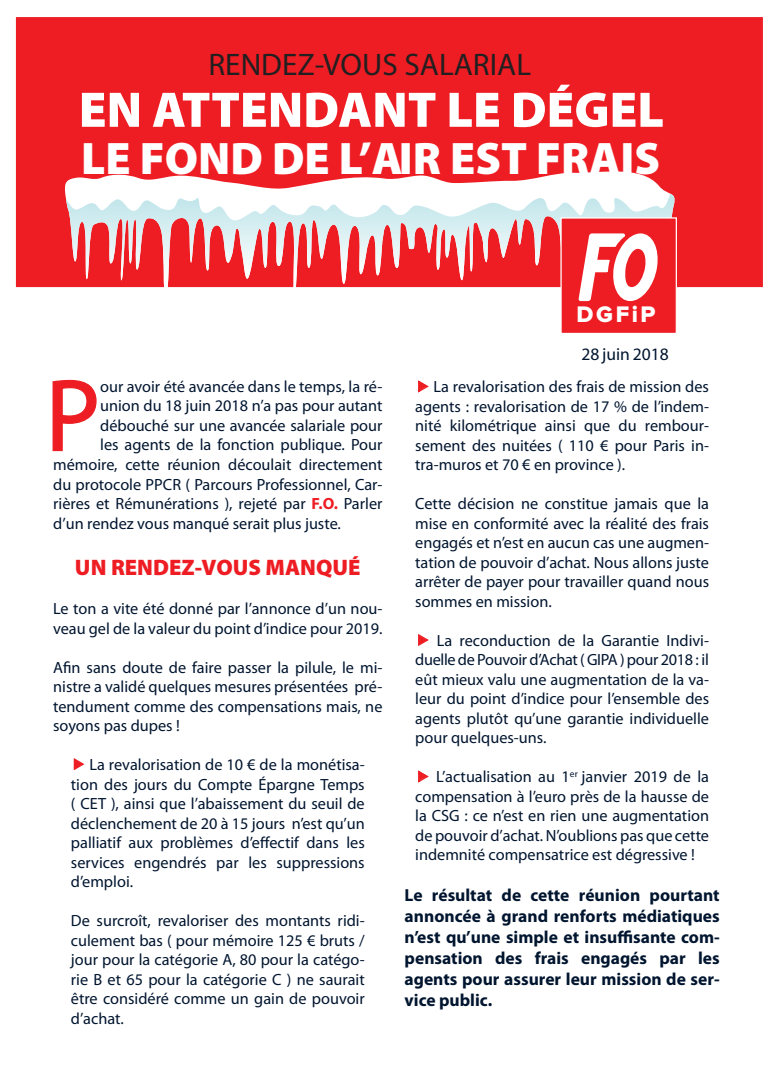
<style>
.page{position:relative;width:780px;height:1088px;background:#fff}
.page>*{position:absolute;margin:0;border:0;box-sizing:border-box;transform-origin:0 0}
.t1{font:103px "Myriad Pro";color:#ee1d23}
.t2{font:900 50.38px "Myriad Pro";color:#fff}
.t3{font:900 45.75px "Myriad Pro";color:#fff}
.t4{font:31.25px "Myriad Pro";color:#231f20}
.t5{font:23.38px "Proxima Nova Extrabld";letter-spacing:.11em;color:#fff}
.t6{font:900 22.5px "Myriad Pro";color:#ee1d23}
.t7{font:700 17.5px/21px "Myriad Pro";color:#00152f;text-align:justify}
.t8{font:17.5px "Myriad Pro";color:#00152f}
.t9{font:16.25px/19.5px "Myriad Pro";color:#00152f;text-align:justify}
.s1{font-weight:700;color:#ee1d23}
</style>
<div class="page">
<div style="left:16px;top:17px;width:746px;height:270px;background:#ee1d23;border:1px solid #ec1f25"></div>
<svg style="left:64px;top:171px;width:611px;height:117px;fill:#fff"></svg>
<svg style="left:66px;top:192px;width:593px;height:96px"></svg>
<svg style="left:52px;top:379px;width:45px;height:73px"></svg>
<div style="left:561px;top:218px;width:115px;height:115px;background:#ee1d23"></div>
<svg style="left:578px;top:233px;width:80px;height:68px"></svg>
<div style="left:560px;top:217px;width:117px;height:117px;border:1px solid #fff"></div>
<svg style="left:73px;top:758px;width:12px;height:13px"></svg>
<svg style="left:418px;top:380px;width:11px;height:13px"></svg>
<svg style="left:418px;top:634px;width:11px;height:12px"></svg>
<svg style="left:418px;top:770px;width:11px;height:13px"></svg>
<h3 class="t4" style="left:208px;top:45px;width:324px">RENDEZ-VOUS SALARIAL</h3>
<h2 class="t2" style="left:79px;top:81px;width:586px">EN ATTENDANT LE DÉGEL</h2>
<h3 class="t3" style="left:81px;top:133px;width:580px">LE FOND DE L’AIR EST FRAIS</h3>
<h1 class="t1" style="left:45px;top:352px;width:56px">P</h1>
<p class="t9" style="left:100px;top:376px;width:284px">our avoir été avancée dans le temps, la ré-</p>
<p class="t9" style="left:100px;top:396px;width:284px">union du 18 juin 2018 n’a pas pour autant</p>
<p class="t9" style="left:100px;top:415px;width:284px">débouché sur une avancée salariale pour</p>
<p class="t9" style="left:100px;top:435px;width:284px">les agents de la fonction publique. Pour</p>
<p class="t9" style="left:53px;top:454px;width:331px">mémoire, cette réunion découlait directement</p>
<p class="t9" style="left:53px;top:474px;width:331px">du protocole PPCR ( Parcours Professionnel, Car-</p>
<p class="t9" style="left:53px;top:493px;width:331px">rières et Rémunérations ), rejeté par <span class="s1">F.O.</span> Parler</p>
<p class="t9" style="left:53px;top:513px;width:289px">d’un rendez vous manqué serait plus juste.</p>
<h3 class="t6" style="left:75px;top:555px;width:287px">UN RENDEZ-VOUS MANQUÉ</h3>
<p class="t9" style="left:53px;top:598px;width:331px">Le ton a vite été donné par l’annonce d’un nou&shy;veau gel de la valeur du point d’indice pour 2019.</p>
<p class="t9" style="left:53px;top:657px;width:331px">Afin sans doute de faire passer la pilule, le mi&shy;nistre a validé quelques mesures présentées pré&shy;tendument comme des compensations mais, ne soyons pas dupes !</p>
<p class="t9" style="left:71px;top:754px;width:295px;text-indent:19px">La revalorisation de 10 € de la monétisa&shy;tion des jours du Compte Épargne Temps ( CET ), ainsi que l’abaissement du seuil de déclenchement de 20 à 15 jours n’est qu’un palliatif aux problèmes d’effectif dans les services engendrés par les suppressions d’emploi.</p>
<p class="t9" style="left:71px;top:910px;width:295px">De surcroît, revaloriser des montants ridi&shy;culement bas ( pour mémoire 125 € bruts / jour pour la catégorie A, 80 pour la catégo&shy;rie B et 65 pour la catégorie C ) ne saurait être considéré comme un gain de pouvoir d’achat.</p>
<h3 class="t5" style="left:576px;top:304px;width:80px">DGFiP</h3>
<p class="t8" style="left:581px;top:344px;width:89px">28 juin 2018</p>
<p class="t9" style="left:415px;top:377px;width:295px;text-indent:18px">La revalorisation des frais de mission des agents : revalorisation de 17 % de l’indem&shy;nité kilométrique ainsi que du rembour&shy;sement des nuitées ( 110 € pour Paris in&shy;tra-muros et 70 € en province ).</p>
<p class="t9" style="left:415px;top:494px;width:295px">Cette décision ne constitue jamais que la mise en conformité avec la réalité des frais engagés et n’est en aucun cas une augmen&shy;tation de pouvoir d’achat. Nous allons juste arrêter de payer pour travailler quand nous sommes en mission.</p>
<p class="t9" style="left:415px;top:630px;width:295px;text-indent:22px">La reconduction de la Garantie Indivi&shy;duelle de Pouvoir d’Achat ( GIPA ) pour 2018 : il eût mieux valu une augmentation de la va&shy;leur du point d’indice pour l’ensemble des agents plutôt qu’une garantie individuelle pour quelques-uns.</p>
<p class="t9" style="left:415px;top:767px;width:295px;text-indent:21px">L’actualisation au 1<sup>er</sup> janvier 2019 de la compensation à l’euro près de la hausse de la CSG : ce n’est en rien une augmentation de pouvoir d’achat. N’oublions pas que cette indemnité compensatrice est dégressive !</p>
<p class="t7" style="left:404px;top:884px;width:316px">Le résultat de cette réunion pourtant annoncée à grand renforts médiatiques n’est qu’une simple et insuffisante com&shy;pensation des frais engagés par les agents pour assurer leur mission de ser&shy;vice public.</p>
</div>
